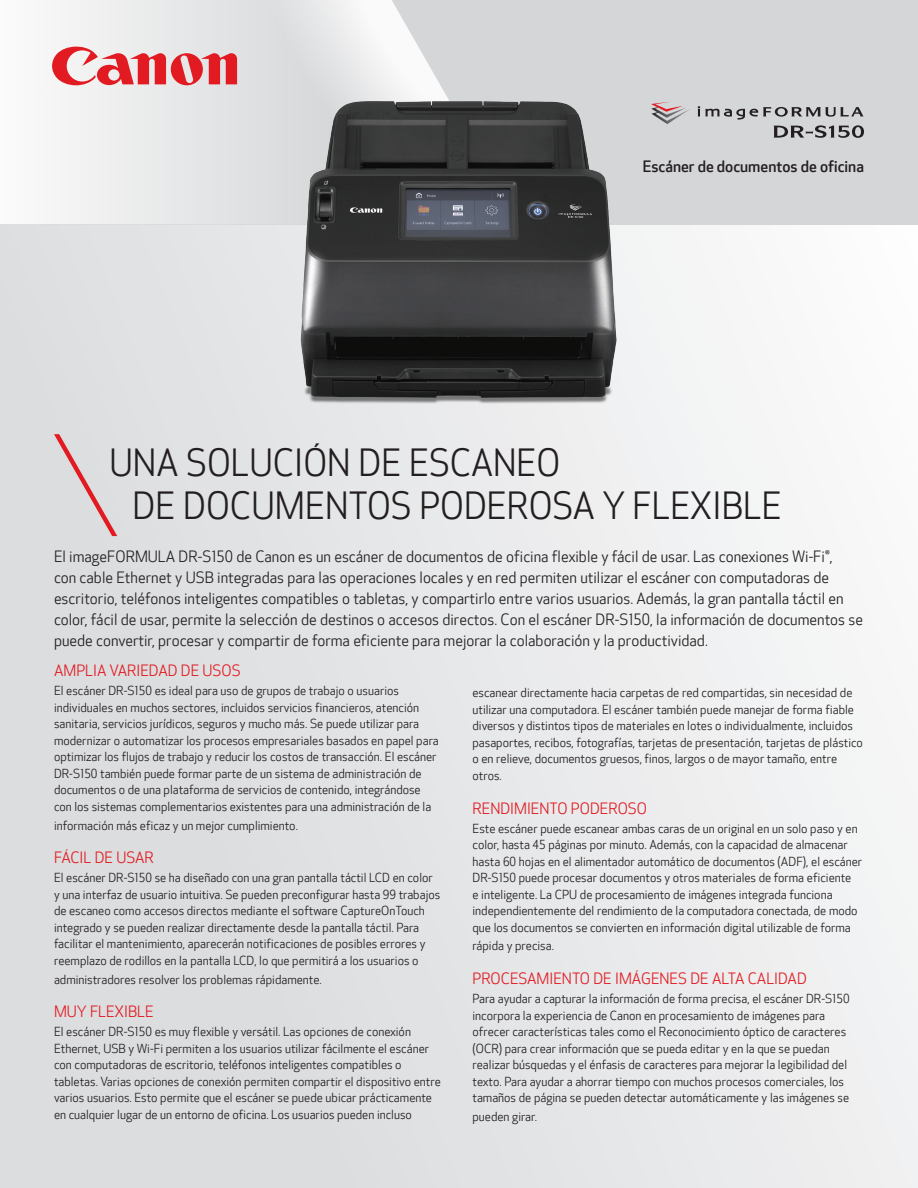
<style>
.page{position:relative;width:918px;height:1188px;background:#fff}
.page>*{position:absolute;margin:0;border:0;box-sizing:border-box;transform-origin:0 0}
.Cover_Headline_Full{font:36px "Optic Sans 201";color:#231f20}
.t1{font:500 15.3px "Optic Sans 301";color:#231f20}
.Intro_Statement{font:15px/21px "Optic Sans 201";color:#231f20}
.Copy_Subheads{font:15px "Optic Sans 201";color:#e21a21}
.Copy{font:12px/16.5px "Optic Sans 201";color:#231f20}
</style>
<div class="page">
<div style="left:0;top:225px;width:918px;height:963px;background:linear-gradient(to right,#d8d9dc,#f5f6f6)"></div>
<svg style="left:0;top:0;width:918px;height:225px;fill:#d5d6d8"></svg>
<svg style="left:165px;top:0;width:377px;height:225px;background:#e1e2e3"></svg>
<img style="left:43px;top:22px;width:12px;height:70px">
<svg style="left:52px;top:47px;width:185px;height:38px"></svg>
<svg style="left:698px;top:106px;width:2px;height:10px"></svg>
<svg style="left:651px;top:107px;width:39px;height:17px"></svg>
<hr style="left:670px;top:102px;width:12px;height:4px;background:#d5d6d8">
<svg style="left:706px;top:107px;width:158px;height:31px;background:#b0b0b2"></svg>
<img style="left:269px;top:71px;width:374px;height:359px">
<svg style="left:54px;top:434px;width:63px;height:102px;background:#ddcdd0"></svg>
<p class="t1" style="left:643px;top:158px;width:223px">Escáner de documentos de oficina</p>
<h1 class="Cover_Headline_Full" style="left:109px;top:443px;width:453px">UNA SOLUCIÓN DE ESCANEO</h1>
<h1 class="Cover_Headline_Full" style="left:133px;top:486px;width:651px">DE DOCUMENTOS PODEROSA Y FLEXIBLE</h1>
<p class="Intro_Statement" style="left:54px;top:547px;width:810px">El imageFORMULA DR-S150 de Canon es un escáner de documentos de oficina flexible y fácil de usar. Las conexiones Wi-Fi®,<br>con cable Ethernet y USB integradas para las operaciones locales y en red permiten utilizar el escáner con computadoras de escritorio, teléfonos inteligentes compatibles o tabletas, y compartirlo entre varios usuarios. Además, la gran pantalla táctil en color, fácil de usar, permite la selección de destinos o accesos directos. Con el escáner DR-S150, la información de documentos se puede convertir, procesar y compartir de forma eficiente para mejorar la colaboración y la productividad.</p>
<h2 class="Copy_Subheads" style="left:54px;top:663px;width:188px">AMPLIA VARIEDAD DE USOS</h2>
<p class="Copy" style="left:54px;top:683px;width:386px">El escáner DR-S150 es ideal para uso de grupos de trabajo o usuarios individuales en muchos sectores, incluidos servicios financieros, atención sanitaria, servicios jurídicos, seguros y mucho más. Se puede utilizar para modernizar o automatizar los procesos empresariales basados en papel para optimizar los flujos de trabajo y reducir los costos de transacción. El escáner DR-S150 también puede formar parte de un sistema de administración de documentos o de una plataforma de servicios de contenido, integrándose con los sistemas complementarios existentes para una administración de la</p>
<p class="Copy" style="left:54px;top:817px;width:245px">información más eficaz y un mejor cumplimiento.</p>
<h2 class="Copy_Subheads" style="left:54px;top:850px;width:101px">FÁCIL DE USAR</h2>
<p class="Copy" style="left:54px;top:870px;width:388px">El escáner DR-S150 se ha diseñado con una gran pantalla táctil LCD en color y una interfaz de usuario intuitiva. Se pueden preconfigurar hasta 99 trabajos de escaneo como accesos directos mediante el software CaptureOnTouch integrado y se pueden realizar directamente desde la pantalla táctil. Para facilitar el mantenimiento, aparecerán notificaciones de posibles errores y reemplazo de rodillos en la pantalla LCD, lo que permitirá a los usuarios o</p>
<p class="Copy" style="left:54px;top:971px;width:269px">administradores resolver los problemas rápidamente.</p>
<h2 class="Copy_Subheads" style="left:54px;top:1004px;width:101px">MUY FLEXIBLE</h2>
<p class="Copy" style="left:54px;top:1024px;width:388px">El escáner DR-S150 es muy flexible y versátil. Las opciones de conexión Ethernet, USB y Wi-Fi permiten a los usuarios utilizar fácilmente el escáner con computadoras de escritorio, teléfonos inteligentes compatibles o tabletas. Varias opciones de conexión permiten compartir el dispositivo entre varios usuarios. Esto permite que el escáner se puede ubicar prácticamente en cualquier lugar de un entorno de oficina. Los usuarios pueden incluso</p>
<p class="Copy" style="left:472px;top:685px;width:392px">escanear directamente hacia carpetas de red compartidas, sin necesidad de utilizar una computadora. El escáner también puede manejar de forma fiable diversos y distintos tipos de materiales en lotes o individualmente, incluidos pasaportes, recibos, fotografías, tarjetas de presentación, tarjetas de plástico o en relieve, documentos gruesos, finos, largos o de mayor tamaño, entre otros.</p>
<h2 class="Copy_Subheads" style="left:472px;top:800px;width:176px">RENDIMIENTO PODEROSO</h2>
<p class="Copy" style="left:472px;top:820px;width:391px">Este escáner puede escanear ambas caras de un original en un solo paso y en color, hasta 45 páginas por minuto. Además, con la capacidad de almacenar hasta 60 hojas en el alimentador automático de documentos (ADF), el escáner DR-S150 puede procesar documentos y otros materiales de forma eficiente<br>e inteligente. La CPU de procesamiento de imágenes integrada funciona independientemente del rendimiento de la computadora conectada, de modo que los documentos se convierten en información digital utilizable de forma</p>
<p class="Copy" style="left:472px;top:938px;width:83px">rápida y precisa.</p>
<h2 class="Copy_Subheads" style="left:472px;top:970px;width:336px">PROCESAMIENTO DE IMÁGENES DE ALTA CALIDAD</h2>
<p class="Copy" style="left:472px;top:991px;width:379px">Para ayudar a capturar la información de forma precisa, el escáner DR-S150 incorpora la experiencia de Canon en procesamiento de imágenes para ofrecer características tales como el Reconocimiento óptico de caracteres (OCR) para crear información que se pueda editar y en la que se puedan realizar búsquedas y el énfasis de caracteres para mejorar la legibilidad del texto. Para ayudar a ahorrar tiempo con muchos procesos comerciales, los tamaños de página se pueden detectar automáticamente y las imágenes se</p>
<p class="Copy" style="left:472px;top:1109px;width:66px">pueden girar.</p>
</div>
